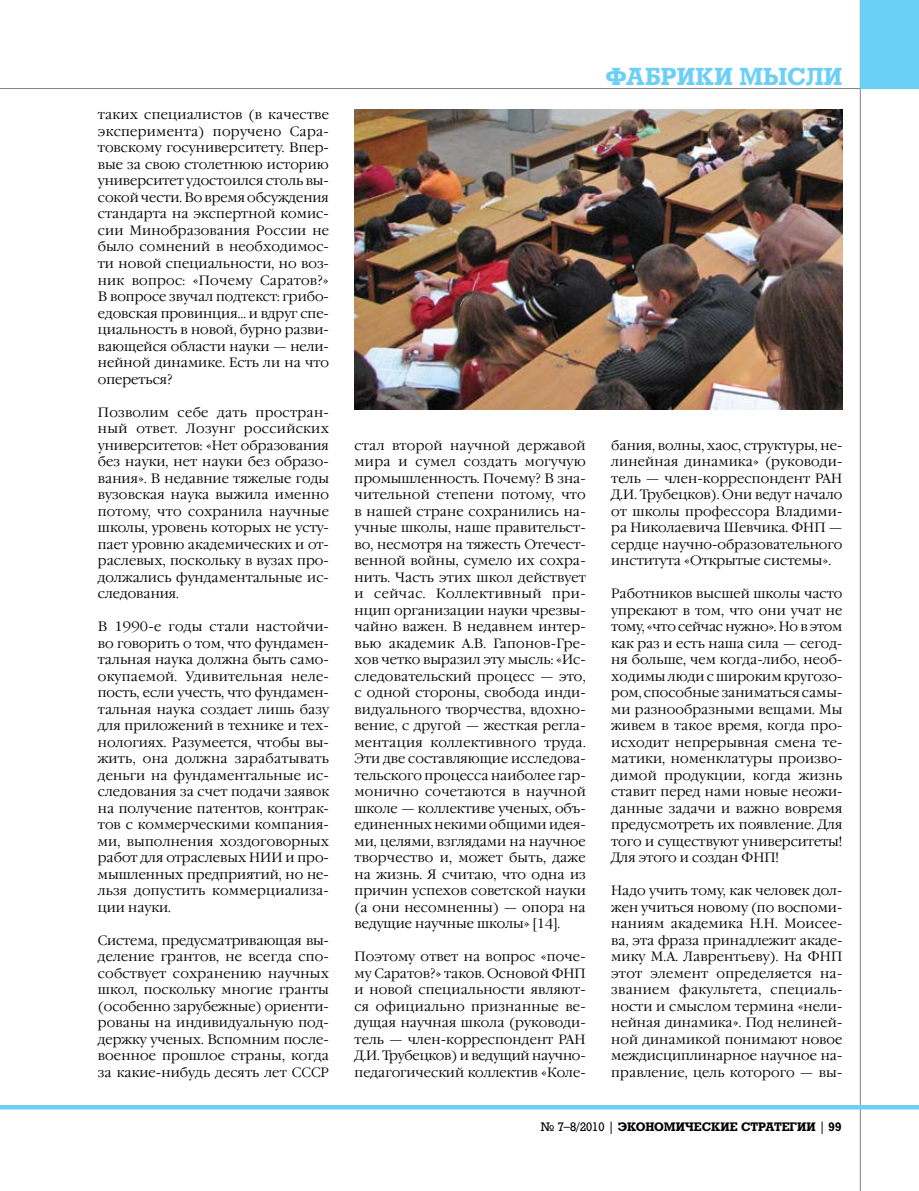
<style>
.page{position:relative;width:919px;height:1191px;background:#fff}
.page>*{position:absolute;margin:0;border:0;box-sizing:border-box;transform-origin:0 0}
.t1{font:700 24px "Rodeo";letter-spacing:.005em;color:#6ccff6}
.t2{font:300 13.5px/16.5px "Garamond C";color:#000;text-align:justify}
.t3{font:700 12px "Rodeo";color:#000}
.s1{font-weight:400}
</style>
<div class="page">
<hr style="left:0;top:88px;width:918px;height:1px;background:#808284">
<hr style="left:859px;top:0;width:1px;height:1191px;background:#808284">
<hr style="left:0;top:1105px;width:918px;height:4px;background:#6ccff6">
<div style="left:859px;top:0;width:59px;height:89px;background:#6ccff6"></div>
<img style="left:354px;top:110px;width:488px;height:300px">
<p class="t2" style="left:98px;top:107px;width:233px">таких специалистов (в качестве эксперимента) поручено Сара&shy;товскому госуниверситету. Впер&shy;вые за свою столетнюю историю университет удостоился столь вы&shy;сокой чести. Во время обсуждения стандарта на экспертной комис&shy;сии Минобразования России не было сомнений в необходимос&shy;ти новой специальности, но воз&shy;ник вопрос: «Почему Саратов?» В вопросе звучал подтекст: грибо&shy;едовская провинция… и вдруг спе&shy;циальность в новой, бурно разви&shy;вающейся области науки — нели&shy;нейной динамике. Есть ли на что опереться?</p>
<p class="t2" style="left:98px;top:404px;width:233px">Позволим себе дать простран&shy;ный ответ. Лозунг российских университетов: «Нет образования без науки, нет науки без образо&shy;вания». В недавние тяжелые годы вузовская наука выжила именно потому, что сохранила научные школы, уровень которых не усту&shy;пает уровню академических и от&shy;раслевых, поскольку в вузах про&shy;должались фундаментальные ис&shy;следования.</p>
<p class="t2" style="left:98px;top:619px;width:233px">В 1990-е годы стали настойчи&shy;во говорить о том, что фундамен&shy;тальная наука должна быть само&shy;окупаемой. Удивительная неле&shy;пость, если учесть, что фундамен&shy;тальная наука создает лишь базу для приложений в технике и тех&shy;нологиях. Разумеется, чтобы вы&shy;жить, она должна зарабатывать деньги на фундаментальные ис&shy;следования за счет подачи заявок на получение патентов, контрак&shy;тов с коммерческими компания&shy;ми, выполнения хоздоговорных работ для отраслевых НИИ и про&shy;мышленных предприятий, но не&shy;льзя допустить коммерциализа&shy;ции науки.</p>
<p class="t2" style="left:98px;top:932px;width:233px">Система, предусматривающая вы&shy;деление грантов, не всегда спо&shy;собствует сохранению научных школ, поскольку многие гранты (особенно зарубежные) ориенти&shy;рованы на индивидуальную под&shy;держку ученых. Вспомним после&shy;военное прошлое страны, когда за какие-нибудь десять лет СССР</p>
<h1 class="t1" style="left:605px;top:62px;width:238px">ФАБРИКИ МЫСЛИ</h1>
<p class="t2" style="left:354px;top:437px;width:233px">стал второй научной державой мира и сумел создать могучую промышленность. Почему? В зна&shy;чительной степени потому, что в нашей стране сохранились на&shy;учные школы, наше правительст&shy;во, несмотря на тяжесть Отечест&shy;венной войны, сумело их сохра&shy;нить. Часть этих школ действует и сейчас. Коллективный при&shy;нцип организации науки чрезвы&shy;чайно важен. В недавнем интер&shy;вью академик А.В. Гапонов-Гре&shy;хов четко выразил эту мысль: «Ис&shy;следовательский процесс — это, с одной стороны, свобода инди&shy;видуального творчества, вдохно&shy;вение, с другой — жесткая регла&shy;ментация коллективного труда.<br>Эти две составляющие исследова&shy;тельского процесса наиболее гар&shy;монично сочетаются в научной школе — коллективе ученых, объ&shy;единенных некими общими идея&shy;ми, целями, взглядами на научное творчество и, может быть, даже на жизнь. Я считаю, что одна из причин успехов советской науки (а они несомненны) — опора на ведущие научные школы» [14].</p>
<p class="t2" style="left:354px;top:949px;width:233px">Поэтому ответ на вопрос «поче&shy;му Саратов?» таков. Основой ФНП и новой специальности являют&shy;ся официально признанные ве&shy;дущая научная школа (руководи&shy;тель — член-корреспондент РАН Д.И. Трубецков) и ведущий научно&shy;педагогический коллектив «Коле-</p>
<p class="t2" style="left:611px;top:437px;width:233px">бания, волны, хаос, структуры, не&shy;линейная динамика» (руководи&shy;тель — член-корреспондент РАН Д.И. Трубецков). Они ведут начало от школы профессора Владими&shy;ра Николаевича Шевчика. ФНП — сердце научно-образовательного института «Открытые системы».</p>
<p class="t2" style="left:611px;top:586px;width:233px">Работников высшей школы часто упрекают в том, что они учат не тому, «что сейчас нужно». Но в этом как раз и есть наша сила — сегод&shy;ня больше, чем когда-либо, необ&shy;ходимы люди с широким кругозо&shy;ром, способные заниматься самы&shy;ми разнообразными вещами. Мы живем в такое время, когда про&shy;исходит непрерывная смена те&shy;матики, номенклатуры произво&shy;димой продукции, когда жизнь ставит перед нами новые неожи&shy;данные задачи и важно вовремя предусмотреть их появление. Для того и существуют университеты!<br>Для этого и создан ФНП!</p>
<p class="t2" style="left:611px;top:883px;width:233px">Надо учить тому, как человек дол&shy;жен учиться новому (по воспоми&shy;наниям академика Н.Н. Моисее&shy;ва, эта фраза принадлежит акаде&shy;мику М.А. Лаврентьеву). На ФНП этот элемент определяется на&shy;званием факультета, специаль&shy;ности и смыслом термина «нели&shy;нейная динамика». Под нелиней&shy;ной динамикой понимают новое междисциплинарное научное на&shy;правление, цель которого — вы-</p>
<p class="t3" style="left:540px;top:1119px;width:302px"><span class="s1">№ 7–8/2010 |</span> ЭКОНОМИЧЕСКИЕ СТРАТЕГИИ <span class="s1">|</span> 99</p>
</div>
